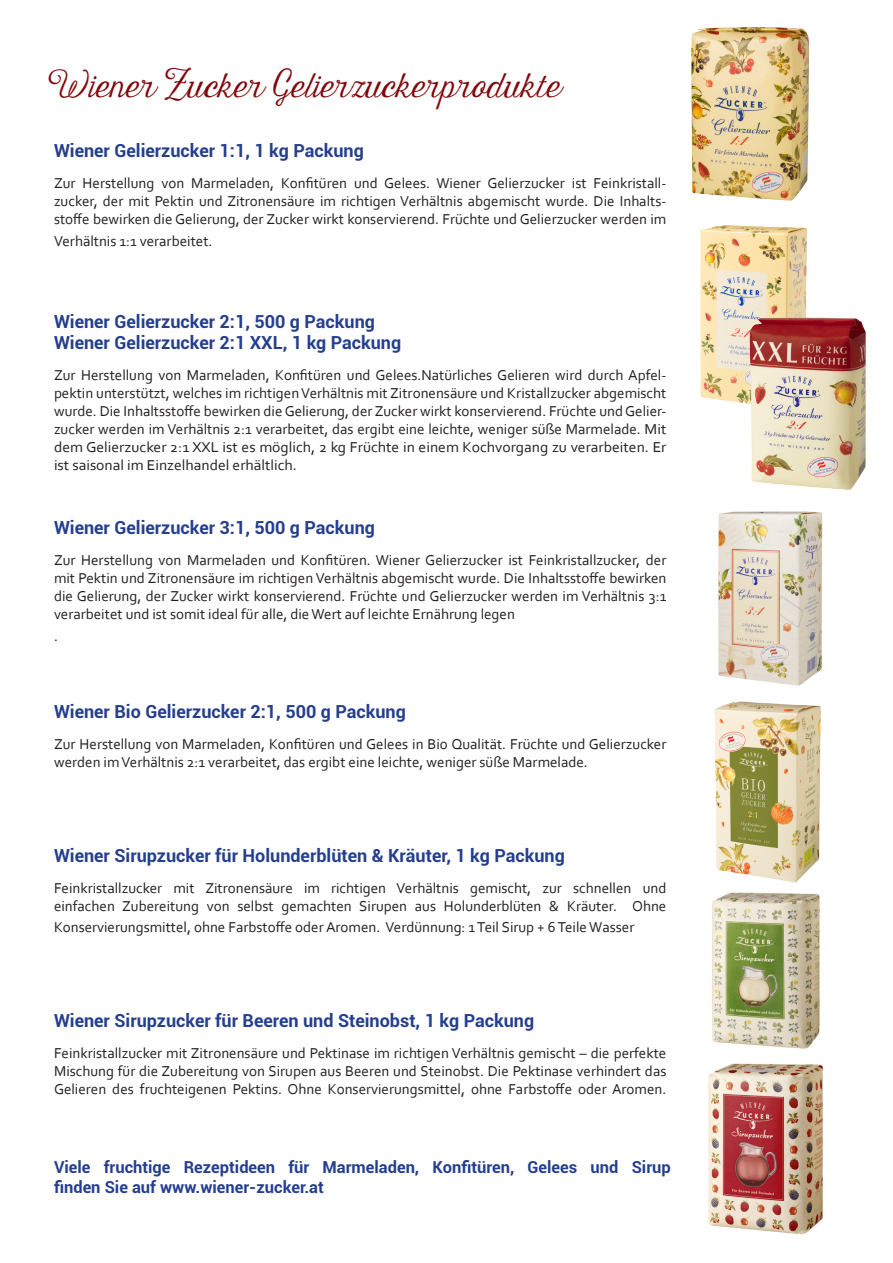
<style>
.page{position:relative;width:893px;height:1263px;background:#fff}
.page>*{position:absolute;margin:0;border:0;box-sizing:border-box;transform-origin:0 0}
.t1{font:30px "Harman Script";color:#81080a}
.t2{font:700 18px/21.6px "Roboto";color:#253f8e}
.t3{font:700 16.5px/19.8px "Roboto";color:#253f8e}
.t4{font:15px/18px "Corbel";color:#231f20;text-align:justify}
</style>
<div class="page">
<img style="left:712px;top:892px;width:108px;height:157px">
<img style="left:691px;top:27px;width:119px;height:174px">
<img style="left:700px;top:225px;width:107px;height:178px">
<img style="left:718px;top:511px;width:105px;height:175px">
<img style="left:714px;top:701px;width:107px;height:182px">
<img style="left:708px;top:1063px;width:115px;height:172px">
<img style="left:745px;top:309px;width:121px;height:181px">
<p class="t1" style="left:45px;top:69px;width:516px">Wiener Zucker Gelierzuckerprodukte</p>
<p class="t2" style="left:54px;top:139px;width:311px">Wiener Gelierzucker 1:1, 1 kg Packung</p>
<p class="t4" style="left:54px;top:174px;width:614px">Zur Herstellung von Marmeladen, Konfitüren und Gelees. Wiener Gelierzucker ist Feinkristall&shy;zucker, der mit Pektin und Zitronensäure im richtigen Verhältnis abgemischt wurde. Die Inhalts&shy;stoffe bewirken die Gelierung, der Zucker wirkt konservierend. Früchte und Gelierzucker werden im</p>
<p class="t4" style="left:54px;top:231px;width:160px">Verhältnis 1:1 verarbeitet.</p>
<p class="t2" style="left:54px;top:310px;width:349px">Wiener Gelierzucker 2:1, 500 g Packung<br>Wiener Gelierzucker 2:1 XXL, 1 kg Packung</p>
<p class="t4" style="left:54px;top:366px;width:614px">Zur Herstellung von Marmeladen, Konfitüren und Gelees.Natürliches Gelieren wird durch Apfel&shy;pektin unterstützt, welches im richtigen Verhältnis mit Zitronensäure und Kristallzucker abgemischt wurde. Die Inhaltsstoffe bewirken die Gelierung, der Zucker wirkt konservierend. Früchte und Gelier&shy;zucker werden im Verhältnis 2:1 verarbeitet, das ergibt eine leichte, weniger süße Marmelade. Mit dem Gelierzucker 2:1 XXL ist es möglich, 2 kg Früchte in einem Kochvorgang zu verarbeiten. Er ist saisonal im Einzelhandel erhältlich.</p>
<p class="t2" style="left:54px;top:516px;width:322px">Wiener Gelierzucker 3:1, 500 g Packung</p>
<p class="t4" style="left:54px;top:551px;width:614px">Zur Herstellung von Marmeladen und Konfitüren. Wiener Gelierzucker ist Feinkristallzucker, der mit Pektin und Zitronensäure im richtigen Verhältnis abgemischt wurde. Die Inhaltsstoffe bewirken die Gelierung, der Zucker wirkt konservierend. Früchte und Gelierzucker werden im Verhältnis 3:1 verarbeitet und ist somit ideal für alle, die Wert auf leichte Ernährung legen</p>
<p class="t4" style="left:54px;top:626px;width:5px">.</p>
<p class="t2" style="left:54px;top:700px;width:353px">Wiener Bio Gelierzucker 2:1, 500 g Packung</p>
<p class="t4" style="left:54px;top:735px;width:614px">Zur Herstellung von Marmeladen, Konfitüren und Gelees in Bio Qualität. Früchte und Gelierzucker werden im Verhältnis 2:1 verarbeitet, das ergibt eine leichte, weniger süße Marmelade.</p>
<p class="t2" style="left:54px;top:844px;width:512px">Wiener Sirupzucker für Holunderblüten &amp; Kräuter, 1 kg Packung</p>
<p class="t4" style="left:54px;top:878px;width:614px">Feinkristallzucker mit Zitronensäure im richtigen Verhältnis gemischt, zur schnellen und einfachen Zubereitung von selbst gemachten Sirupen aus Holunderblüten &amp; Kräuter. Ohne</p>
<p class="t4" style="left:54px;top:918px;width:582px">Konservierungsmittel, ohne Farbstoffe oder Aromen. Verdünnung: 1 Teil Sirup + 6 Teile Wasser</p>
<p class="t2" style="left:54px;top:1009px;width:482px">Wiener Sirupzucker für Beeren und Steinobst, 1 kg Packung</p>
<p class="t4" style="left:54px;top:1043px;width:614px">Feinkristallzucker mit Zitronensäure und Pektinase im richtigen Verhältnis gemischt – die perfekte Mischung für die Zubereitung von Sirupen aus Beeren und Steinobst. Die Pektinase verhindert das Gelieren des fruchteigenen Pektins. Ohne Konservierungsmittel, ohne Farbstoffe oder Aromen.</p>
<p class="t3" style="left:54px;top:1157px;width:618px">Viele fruchtige Rezeptideen für Marmeladen, Konfitüren, Gelees und Sirup finden Sie auf www.wiener-zucker.at</p>
</div>
